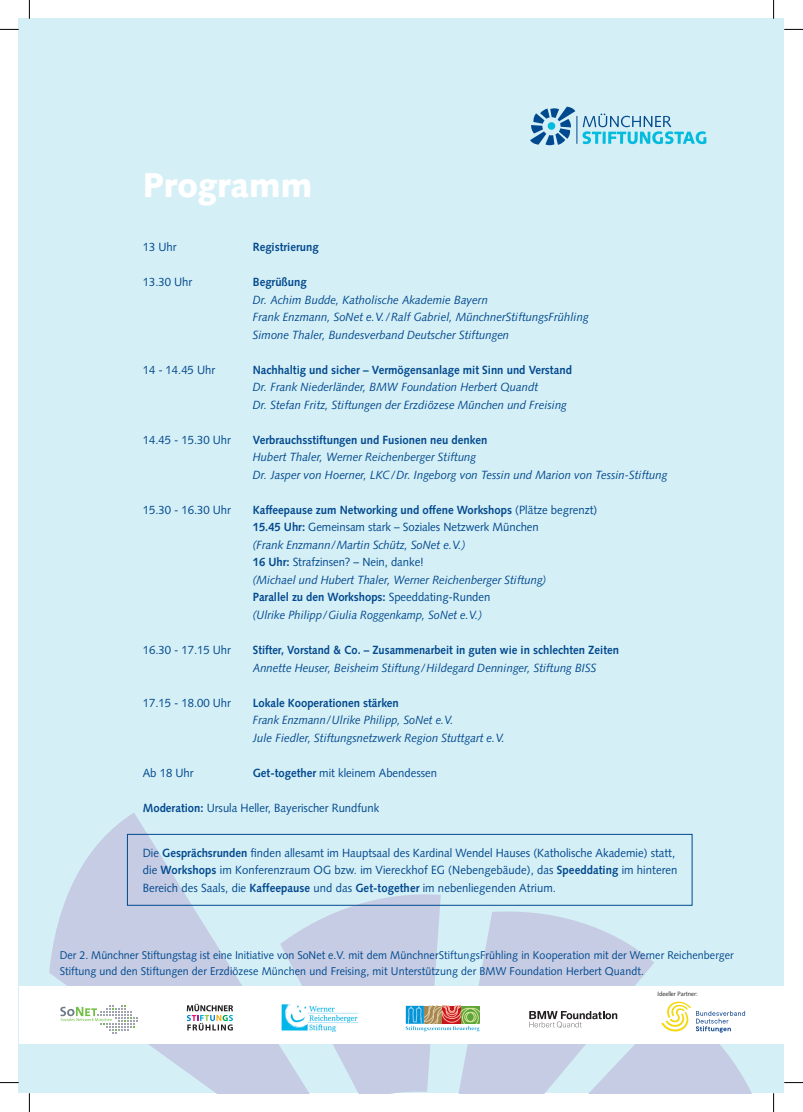
<style>
.page{position:relative;width:803px;height:1112px;background:#fff}
.page>*{position:absolute;margin:0;border:0;box-sizing:border-box;transform-origin:0 0}
.t1{font:900 34.38px "Syntax";color:#fff;scale:.95 1}
.t2{font:italic 11.88px/17.5px "Syntax";color:#01498e;scale:.95 1}
.t3{font:11.88px/17.5px "Syntax";color:#01498e;scale:.95 1}
.t4{font:700 11.88px "Syntax";color:#01498e;scale:.95 1}
.t5{font:italic 11.88px/17.5px "Syntax";color:#01498e;scale:.93 1}
.t6{font:700 11.88px "Syntax";color:#01498e;scale:.93 1}
.t7{font:11.25px/16.2px "Syntax";letter-spacing:.01em;color:#01498e;scale:.95 1}
.t8{font:6.25px "Syntax";color:#231f20;scale:.95 1}
.s1{font-weight:700;font-style:normal}
.s2{font-style:normal}
.s3{font-weight:700}
</style>
<div class="page">
<div style="left:19px;top:19px;width:765px;height:1073px;background:#d5eff6"></div>
<svg style="left:49px;top:813px;width:724px;height:279px"></svg>
<svg style="left:530px;top:107px;width:176px;height:38px"></svg>
<div style="left:19px;top:985px;width:765px;height:58px;background:#fff"></div>
<svg style="left:187px;top:1003px;width:46px;height:27px"></svg>
<img style="left:281px;top:1004px;width:76px;height:27px">
<svg style="left:529px;top:1011px;width:88px;height:16px"></svg>
<svg style="left:60px;top:1005px;width:77px;height:28px"></svg>
<svg style="left:661px;top:1001px;width:84px;height:31px"></svg>
<svg style="left:406px;top:1005px;width:73px;height:26px"></svg>
<div style="left:127px;top:833px;width:565px;height:72px;border:1px solid #01498e"></div>
<svg style="left:0;top:29px;width:19px;height:1px"></svg>
<svg style="left:784px;top:29px;width:19px;height:1px"></svg>
<svg style="left:0;top:1081px;width:19px;height:2px"></svg>
<svg style="left:784px;top:1082px;width:19px;height:1px"></svg>
<svg style="left:29px;top:0;width:1px;height:19px"></svg>
<svg style="left:29px;top:1092px;width:1px;height:19px"></svg>
<svg style="left:773px;top:0;width:1px;height:19px"></svg>
<svg style="left:773px;top:1092px;width:1px;height:19px"></svg>
<h1 class="t1" style="left:143px;top:165px;width:180px">Programm</h1>
<p class="t3" style="left:143px;top:238px;width:37px">13 Uhr</p>
<p class="t4" style="left:253px;top:240px;width:71px">Registrierung</p>
<p class="t3" style="left:143px;top:273px;width:54px">13.30 Uhr</p>
<p class="t4" style="left:253px;top:275px;width:58px">Begrüßung</p>
<p class="t2" style="left:253px;top:291px;width:355px">Dr. Achim Budde, Katholische Akademie Bayern<br>Frank Enzmann, SoNet e.V./Ralf Gabriel, MünchnerStiftungsFrühling<br>Simone Thaler, Bundesverband Deutscher Stiftungen</p>
<p class="t3" style="left:143px;top:361px;width:78px">14 - 14.45 Uhr</p>
<p class="t4" style="left:253px;top:363px;width:337px">Nachhaltig und sicher – Vermögensanlage mit Sinn und Verstand</p>
<p class="t2" style="left:253px;top:378px;width:332px">Dr. Frank Niederländer, BMW Foundation Herbert Quandt<br>Dr. Stefan Fritz, Stiftungen der Erzdiözese München und Freising</p>
<p class="t3" style="left:143px;top:431px;width:94px">14.45 - 15.30 Uhr</p>
<p class="t4" style="left:253px;top:433px;width:248px">Verbrauchsstiftungen und Fusionen neu denken</p>
<p class="t2" style="left:253px;top:448px;width:438px">Hubert Thaler, Werner Reichenberger Stiftung<br>Dr. Jasper von Hoerner, LKC/Dr. Ingeborg von Tessin und Marion von Tessin-Stiftung</p>
<p class="t3" style="left:143px;top:501px;width:94px">15.30 - 16.30 Uhr</p>
<p class="t2" style="left:253px;top:501px;width:364px"><span class="s1">Kaffeepause zum Networking und offene Workshops</span> <span class="s2">(Plätze begrenzt)<br></span><span class="s1">15.45 Uhr:</span> <span class="s2">Gemeinsam stark – Soziales Netzwerk München<br></span>(Frank Enzmann/Martin Schütz, SoNet e.V.)<br><span class="s1">16 Uhr:</span> <span class="s2">Strafzinsen? – Nein, danke!<br></span>(Michael und Hubert Thaler, Werner Reichenberger Stiftung)<br><span class="s1">Parallel zu den Workshops:</span> <span class="s2">Speeddating-Runden<br></span>(Ulrike Philipp/Giulia Roggenkamp, SoNet e.V.)</p>
<p class="t3" style="left:143px;top:641px;width:94px">16.30 - 17.15 Uhr</p>
<p class="t6" style="left:253px;top:643px;width:395px">Stifter, Vorstand &amp; Co. – Zusammenarbeit in guten wie in schlechten Zeiten</p>
<p class="t2" style="left:253px;top:658px;width:363px">Annette Heuser, Beisheim Stiftung/Hildegard Denninger, Stiftung BISS</p>
<p class="t3" style="left:143px;top:693px;width:94px">17.15 - 18.00 Uhr</p>
<p class="t4" style="left:253px;top:695px;width:155px">Lokale Kooperationen stärken</p>
<p class="t5" style="left:253px;top:711px;width:273px">Frank Enzmann/Ulrike Philipp, SoNet e.V.<br>Jule Fiedler, Stiftungsnetzwerk Region Stuttgart e.V.</p>
<p class="t3" style="left:143px;top:763px;width:55px">Ab 18 Uhr</p>
<p class="t3" style="left:253px;top:763px;width:196px"><span class="s3">Get-together</span> mit kleinem Abendessen</p>
<p class="t3" style="left:143px;top:798px;width:251px"><span class="s3">Moderation:</span> Ursula Heller, Bayerischer Rundfunk</p>
<p class="t3" style="left:143px;top:843px;width:564px">Die <span class="s3">Gesprächsrunden</span> finden allesamt im Hauptsaal des Kardinal Wendel Hauses (Katholische Akademie) statt, die <span class="s3">Workshops</span> im Konferenzraum OG bzw. im Viereckhof EG (Nebengebäude), das <span class="s3">Speeddating</span> im hinteren<br>Bereich des Saals, die <span class="s3">Kaffeepause</span> und das <span class="s3">Get-together</span> im nebenliegenden Atrium.</p>
<p class="t7" style="left:60px;top:946px;width:711px">Der 2. Münchner Stiftungstag ist eine Initiative von SoNet e.V. mit dem MünchnerStiftungsFrühling in Kooperation mit der Werner Reichenberger<br>Stiftung und den Stiftungen der Erzdiözese München und Freising, mit Unterstützung der BMW Foundation Herbert Quandt.</p>
<p class="t8" style="left:657px;top:990px;width:44px">Ideeller Partner:</p>
</div>
